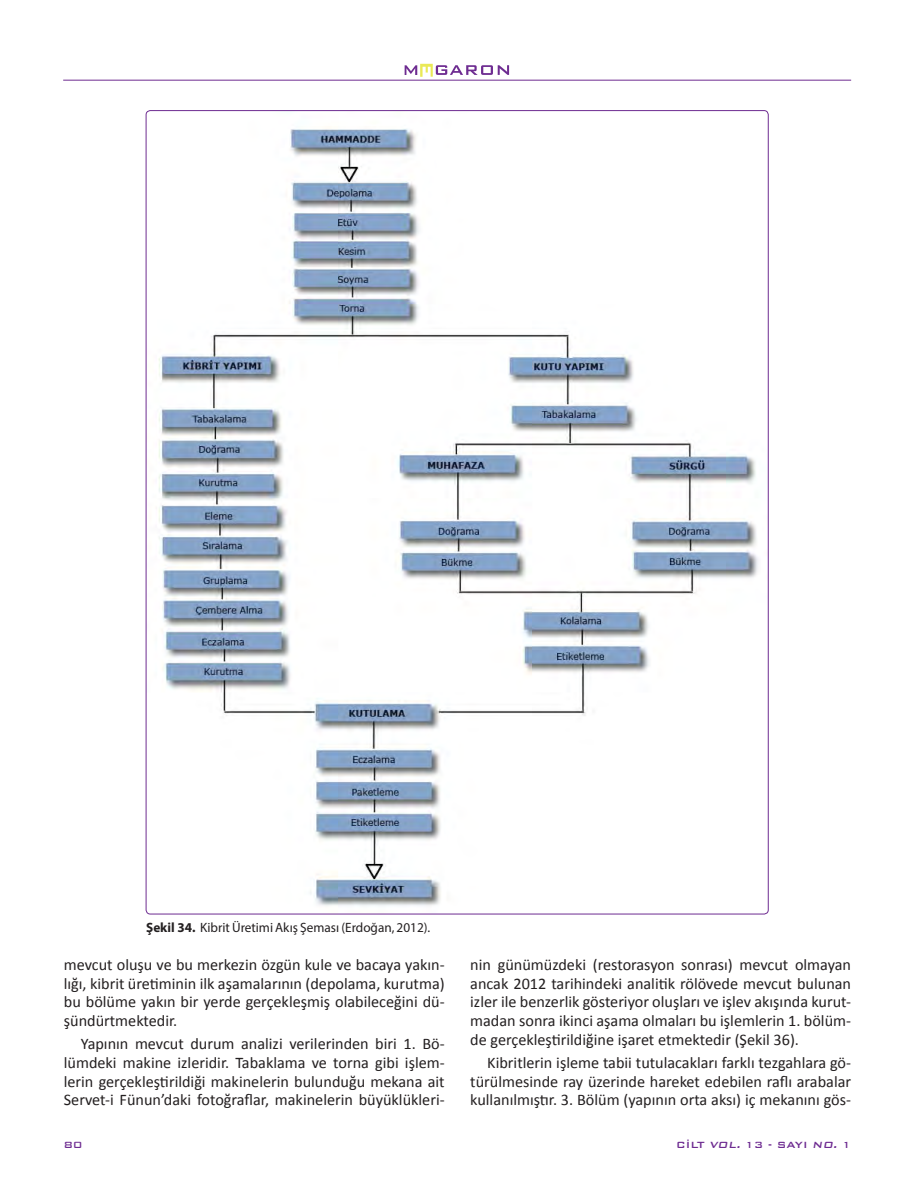
<style>
.page{position:relative;width:915px;height:1191px;background:#fff}
.page>*{position:absolute;margin:0;border:0;box-sizing:border-box;transform-origin:0 0}
._02__Megaron_Yazi_Me{font:16.2px/18.8px "Calibri";color:#231f20;text-align:justify}
._03__Megaron_Sekil_A{font:13.5px "Myriad Pro";color:#231f20}
.t1{font:500 12px "Bank Gothic BT";color:#6e2c91}
.s1{font-weight:700}
.s2{font-style:italic}
</style>
<div class="page">
<svg style="left:404px;top:64px;width:105px;height:13px"></svg>
<hr style="left:63px;top:80px;width:787px;height:1px;background:#6e2c91">
<img style="left:146px;top:111px;width:622px;height:803px">
<p class="_03__Megaron_Sekil_A" style="left:146px;top:919px;width:285px"><span class="s1">Şekil 34.</span> Kibrit Üretimi Akış Şeması (Erdoğan, 2012).</p>
<p class="_02__Megaron_Yazi_Me" style="left:64px;top:954px;width:382px">mevcut oluşu ve bu merkezin özgün kule ve bacaya yakın&shy;lığı, kibrit üretiminin ilk aşamalarının (depolama, kurutma) bu bölüme yakın bir yerde gerçekleşmiş olabileceğini dü&shy;şündürtmektedir.</p>
<p class="_02__Megaron_Yazi_Me" style="left:64px;top:1033px;width:382px;text-indent:17px">Yapının mevcut durum analizi verilerinden biri 1. Bö&shy;lümdeki makine izleridir. Tabaklama ve torna gibi işlem&shy;lerin gerçekleştirildiği makinelerin bulunduğu mekana ait Servet-i Fünun’daki fotoğraflar, makinelerin büyüklükleri-</p>
<p class="_02__Megaron_Yazi_Me" style="left:470px;top:954px;width:382px">nin günümüzdeki (restorasyon sonrası) mevcut olmayan ancak 2012 tarihindeki analitik rölövede mevcut bulunan izler ile benzerlik gösteriyor oluşları ve işlev akışında kurut&shy;madan sonra ikinci aşama olmaları bu işlemlerin 1. bölüm&shy;de gerçekleştirildiğine işaret etmektedir (Şekil 36).</p>
<p class="_02__Megaron_Yazi_Me" style="left:470px;top:1052px;width:382px;text-indent:17px">Kibritlerin işleme tabii tutulacakları farklı tezgahlara gö&shy;türülmesinde ray üzerinde hareket edebilen raflı arabalar kullanılmıştır. 3. Bölüm (yapının orta aksı) iç mekanını gös-</p>
<p class="t1" style="left:64px;top:1138px;width:20px">80</p>
<p class="t1" style="left:676px;top:1138px;width:176px">CİLT <span class="s2">VOL.</span> 13 - SAYI <span class="s2">NO.</span> 1</p>
</div>
